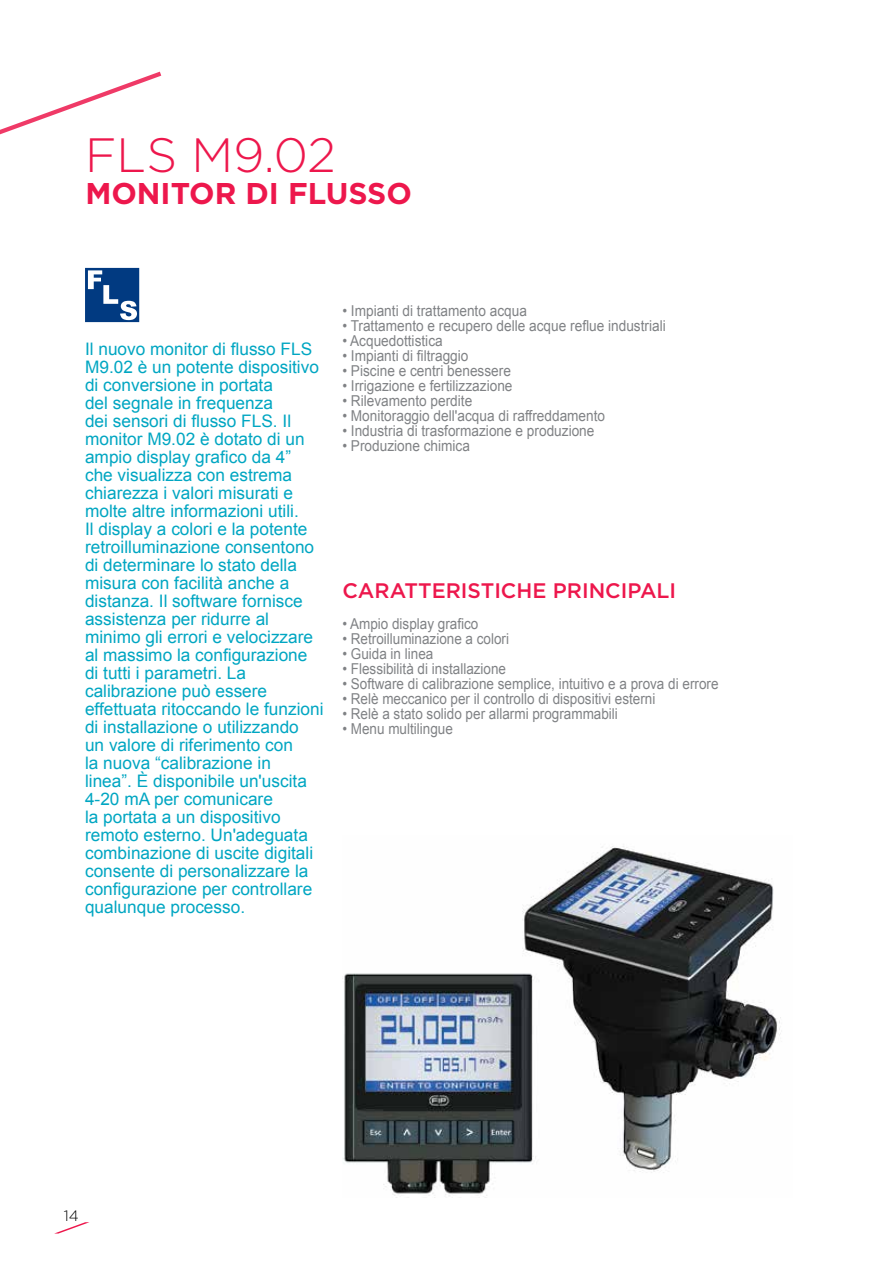
<style>
.page{position:relative;width:893px;height:1263px;background:#fff}
.page>*{position:absolute;margin:0;border:0;box-sizing:border-box;transform-origin:0 0}
.t1{font:300 48.15px "Gotham";color:#ed174c}
.t2{font:700 30px "Gotham";color:#ed174c}
.t3{font:500 21px "Gotham";color:#ed174c}
.t4{font:17.25px/18px "Arial";color:#00a6c2}
.t5{font:15px "Arial";color:#808285;scale:.91 1}
.t6{font:15px "Arial";color:#808285;scale:.9 1}
.t7{font:300 15px "Gotham";color:#000}
</style>
<div class="page">
<img style="left:342px;top:846px;width:439px;height:350px">
<svg style="left:85px;top:268px;width:54px;height:54px;background:#2f5e98"></svg>
<svg style="left:56px;top:1222px;width:33px;height:11px"></svg>
<svg style="left:0;top:72px;width:161px;height:63px"></svg>
<h1 class="t1" style="left:85px;top:125px;width:252px">FLS M9.02</h1>
<h2 class="t2" style="left:85px;top:174px;width:328px">MONITOR DI FLUSSO</h2>
<p class="t4" style="left:85px;top:340px;width:240px">Il nuovo monitor di flusso FLS<br>M9.02 è un potente dispositivo di conversione in portata<br>del segnale in frequenza<br>dei sensori di flusso FLS. Il monitor M9.02 è dotato di un ampio display grafico da 4”<br>che visualizza con estrema chiarezza i valori misurati e molte altre informazioni utili.<br>Il display a colori e la potente retroilluminazione consentono di determinare lo stato della misura con facilità anche a distanza. Il software fornisce assistenza per ridurre al minimo gli errori e velocizzare al massimo la configurazione di tutti i parametri. La calibrazione può essere effettuata ritoccando le funzioni di installazione o utilizzando<br>un valore di riferimento con<br>la nuova “calibrazione in<br>linea”. È disponibile un'uscita<br>4-20 mA per comunicare<br>la portata a un dispositivo remoto esterno. Un'adeguata combinazione di uscite digitali consente di personalizzare la configurazione per controllare qualunque processo.</p>
<p class="t5" style="left:342px;top:301px;width:204px">• Impianti di trattamento acqua</p>
<p class="t5" style="left:342px;top:316px;width:357px">• Trattamento e recupero delle acque reflue industriali</p>
<p class="t5" style="left:342px;top:331px;width:112px">• Acquedottistica</p>
<p class="t5" style="left:342px;top:346px;width:140px">• Impianti di filtraggio</p>
<p class="t5" style="left:342px;top:361px;width:187px">• Piscine e centri benessere</p>
<p class="t5" style="left:342px;top:376px;width:188px">• Irrigazione e fertilizzazione</p>
<p class="t5" style="left:342px;top:391px;width:144px">• Rilevamento perdite</p>
<p class="t5" style="left:342px;top:406px;width:290px">• Monitoraggio dell'acqua di raffreddamento</p>
<p class="t5" style="left:342px;top:421px;width:279px">• Industria di trasformazione e produzione</p>
<p class="t5" style="left:342px;top:436px;width:142px">• Produzione chimica</p>
<p class="t3" style="left:342px;top:576px;width:335px">CARATTERISTICHE PRINCIPALI</p>
<p class="t6" style="left:342px;top:614px;width:153px">• Ampio display grafico</p>
<p class="t6" style="left:342px;top:629px;width:187px">• Retroilluminazione a colori</p>
<p class="t6" style="left:342px;top:644px;width:103px">• Guida in linea</p>
<p class="t6" style="left:342px;top:659px;width:183px">• Flessibilità di installazione</p>
<p class="t6" style="left:342px;top:674px;width:419px">• Software di calibrazione semplice, intuitivo e a prova di errore</p>
<p class="t6" style="left:342px;top:689px;width:349px">• Relè meccanico per il controllo di dispositivi esterni</p>
<p class="t6" style="left:342px;top:704px;width:308px">• Relè a stato solido per allarmi programmabili</p>
<p class="t6" style="left:342px;top:719px;width:124px">• Menu multilingue</p>
<p class="t7" style="left:64px;top:1206px;width:16px">14</p>
</div>
